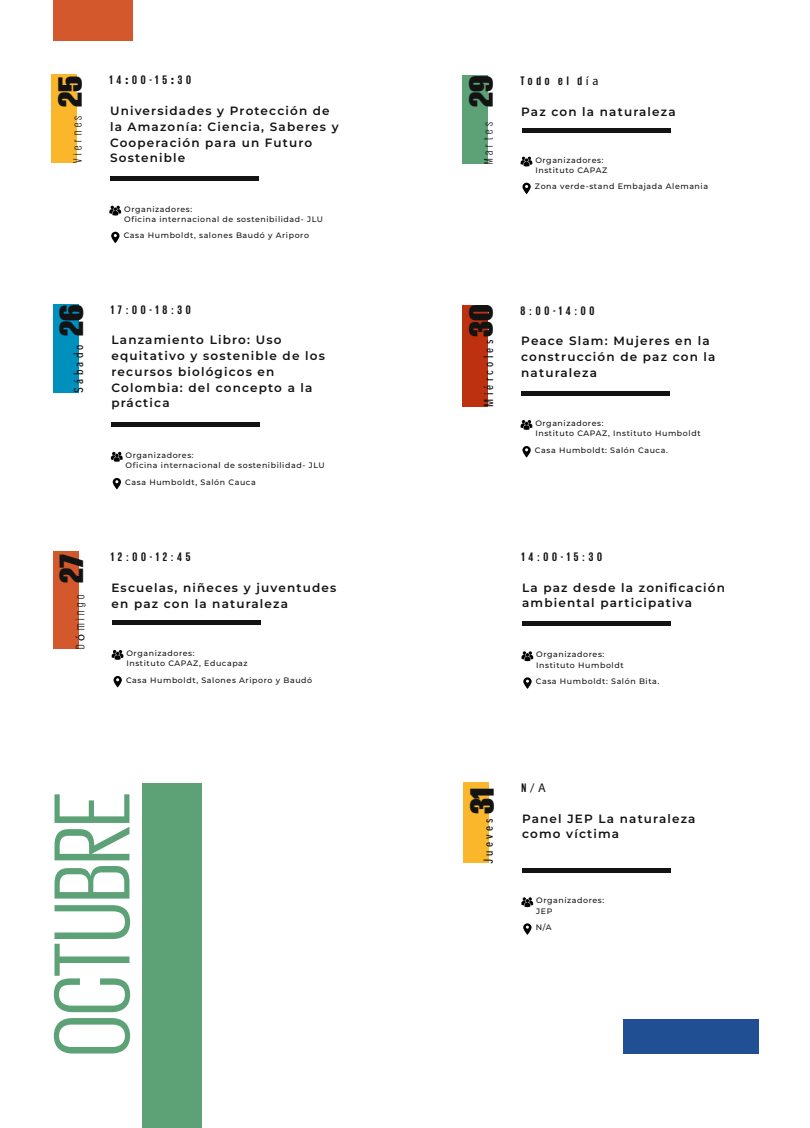
<style>
.page{position:relative;width:810px;height:1128px;background:#fff}
.page>*{position:absolute;margin:0;border:0;box-sizing:border-box;transform-origin:0 0}
.t1{font:110.55px "Giorgio Sans Trial";color:#5da176;scale:1.04 1}
.t2{font:900 34.58px "Giorgio Sans Trial";letter-spacing:-.005em;color:#131313;scale:1.19 1}
.t3{font:700 12.6px "Giorgio Sans Trial";letter-spacing:.3em;color:#131313}
.t4{font:12.6px "Dexa Pro Condensed";letter-spacing:.255em;color:#131313}
.t5{font:12.6px "Giorgio Sans Trial";letter-spacing:.3em;color:#131313}
.t6{font:12.6px "Myriad Pro";color:#131313}
.t7{font:600 12px/15.8px "Montserrat";letter-spacing:.1em;color:#131313}
.t8{font:500 7.88px/10.5px "Montserrat";letter-spacing:.075em;color:#131313}
.s1{font-family:"Myriad Pro"}
.s2{font-family:"Myriad Pro";font-weight:400}
.s3{font-family:"Giorgio Sans Trial";font-weight:700}
</style>
<div class="page">
<div style="left:51px;top:75px;width:26px;height:88px;background:#fbb72b"></div>
<div style="left:110px;top:176px;width:149px;height:5px;background:#131313"></div>
<svg style="left:111px;top:232px;width:9px;height:11px"></svg>
<svg style="left:109px;top:206px;width:12px;height:9px"></svg>
<div style="left:53px;top:304px;width:25px;height:88px;background:#0090be"></div>
<div style="left:112px;top:422px;width:148px;height:5px;background:#131313"></div>
<svg style="left:113px;top:478px;width:8px;height:11px"></svg>
<svg style="left:111px;top:452px;width:12px;height:9px"></svg>
<div style="left:53px;top:551px;width:25px;height:98px;background:#d3592c"></div>
<div style="left:112px;top:620px;width:149px;height:5px;background:#131313"></div>
<svg style="left:113px;top:676px;width:9px;height:11px"></svg>
<svg style="left:112px;top:650px;width:11px;height:9px"></svg>
<div style="left:463px;top:76px;width:25px;height:88px;background:#5da176"></div>
<div style="left:522px;top:128px;width:149px;height:5px;background:#131313"></div>
<svg style="left:522px;top:183px;width:9px;height:11px"></svg>
<svg style="left:521px;top:157px;width:11px;height:9px"></svg>
<div style="left:463px;top:305px;width:25px;height:102px;background:#bd3110"></div>
<svg style="left:522px;top:446px;width:9px;height:11px"></svg>
<svg style="left:521px;top:420px;width:11px;height:10px"></svg>
<hr style="left:521px;top:391px;width:149px;height:4px;background:#131313">
<svg style="left:523px;top:677px;width:9px;height:11px"></svg>
<svg style="left:522px;top:651px;width:11px;height:10px"></svg>
<div style="left:522px;top:621px;width:149px;height:5px;background:#131313"></div>
<div style="left:464px;top:782px;width:25px;height:81px;background:#fbb72b"></div>
<svg style="left:523px;top:923px;width:9px;height:11px"></svg>
<svg style="left:521px;top:897px;width:12px;height:10px"></svg>
<hr style="left:522px;top:868px;width:149px;height:4px;background:#131313">
<div style="left:54px;top:0;width:79px;height:41px;background:#d3592c"></div>
<div style="left:624px;top:1018px;width:135px;height:35px;background:#214f94"></div>
<div style="left:143px;top:783px;width:59px;height:344px;background:#5da176"></div>
<h2 class="t2" style="left:58px;top:107px;width:28px;rotate:-90deg">25</h2>
<h3 class="t5" style="left:73px;top:163px;width:49px;rotate:-90deg">Viernes</h3>
<h3 class="t3" style="left:109px;top:76px;width:83px">14<span class="s1">:</span>00-15<span class="s1">:</span>30</h3>
<h3 class="t7" style="left:110px;top:103px;width:230px">Universidades y Protección de la Amazonía: Ciencia, Saberes y<br>Cooperación para un Futuro<br>Sostenible</h3>
<h2 class="t2" style="left:469px;top:107px;width:28px;rotate:-90deg">29</h2>
<h3 class="t5" style="left:484px;top:164px;width:43px;rotate:-90deg">Martes</h3>
<h3 class="t3" style="left:521px;top:76px;width:80px">Todo el d<span class="s2">ía</span></h3>
<h3 class="t7" style="left:521px;top:103px;width:156px">Paz con la naturaleza</h3>
<p class="t8" style="left:535px;top:154px;width:73px">Organizadores:<br>Instituto CAPAZ</p>
<p class="t8" style="left:535px;top:181px;width:175px">Zona verde-stand Embajada Alemania</p>
<p class="t8" style="left:124px;top:203px;width:201px">Organizadores:<br>Oficina internacional de sostenibilidad- JLU</p>
<p class="t8" style="left:124px;top:230px;width:187px">Casa Humboldt, salones Baudó y Ariporo</p>
<h2 class="t2" style="left:59px;top:336px;width:28px;rotate:-90deg">26</h2>
<h3 class="t4" style="left:71px;top:392px;width:50px;rotate:-90deg">Sábado</h3>
<h3 class="t3" style="left:111px;top:305px;width:81px">17<span class="s2">:</span>00-18<span class="s2">:</span>30</h3>
<h3 class="t7" style="left:112px;top:332px;width:215px">Lanzamiento Libro: Uso equitativo y sostenible de los recursos biológicos en<br>Colombia: del concepto a la práctica</h3>
<h2 class="t2" style="left:469px;top:337px;width:29px;rotate:-90deg">30</h2>
<h3 class="t4" style="left:481px;top:407px;width:68px;rotate:-90deg">Miércoles</h3>
<h3 class="t3" style="left:521px;top:306px;width:75px">8<span class="s2">:</span>00-14<span class="s2">:</span>00</h3>
<h3 class="t7" style="left:521px;top:333px;width:196px">Peace Slam: Mujeres en la construcción de paz con la naturaleza</h3>
<p class="t8" style="left:535px;top:417px;width:167px">Organizadores:<br>Instituto CAPAZ, Instituto Humboldt</p>
<p class="t8" style="left:126px;top:449px;width:201px">Organizadores:<br>Oficina internacional de sostenibilidad- JLU</p>
<p class="t8" style="left:535px;top:444px;width:134px">Casa Humboldt: Salón Cauca.</p>
<p class="t8" style="left:125px;top:476px;width:132px">Casa Humboldt, Salón Cauca</p>
<h2 class="t2" style="left:59px;top:583px;width:26px;rotate:-90deg">27</h2>
<h3 class="t5" style="left:76px;top:649px;width:56px;rotate:-90deg">D<span class="s1">ó</span>mingo</h3>
<h3 class="t3" style="left:111px;top:552px;width:81px">12<span class="s2">:</span>00-12<span class="s2">:</span>45</h3>
<h3 class="t7" style="left:112px;top:579px;width:226px">Escuelas, niñeces y juventudes en paz con la naturaleza</h3>
<p class="t8" style="left:126px;top:647px;width:123px">Organizadores:<br>Instituto CAPAZ, Educapaz</p>
<h3 class="t3" style="left:522px;top:552px;width:82px">14<span class="s2">:</span>00-15<span class="s2">:</span>30</h3>
<h3 class="t7" style="left:522px;top:579px;width:204px">La paz desde la zonificación ambiental participativa</h3>
<p class="t8" style="left:536px;top:649px;width:89px">Organizadores:<br>Instituto Humboldt</p>
<p class="t8" style="left:126px;top:674px;width:188px">Casa Humboldt, Salones Ariporo y Baudó</p>
<p class="t8" style="left:536px;top:675px;width:125px">Casa Humboldt: Salón Bita.</p>
<h1 class="t1" style="left:54px;top:1056px;width:256px;rotate:-90deg">OCTUBRE</h1>
<h2 class="t2" style="left:470px;top:814px;width:24px;rotate:-90deg">31</h2>
<h3 class="t4" style="left:481px;top:863px;width:47px;rotate:-90deg">Jueves</h3>
<h3 class="t6" style="left:521px;top:780px;width:26px"><span class="s3">N</span>/A</h3>
<h3 class="t7" style="left:522px;top:810px;width:175px">Panel JEP La naturaleza como víctima</h3>
<p class="t8" style="left:536px;top:894px;width:70px">Organizadores:<br>JEP</p>
<p class="t8" style="left:536px;top:921px;width:17px">N/A</p>
</div>
